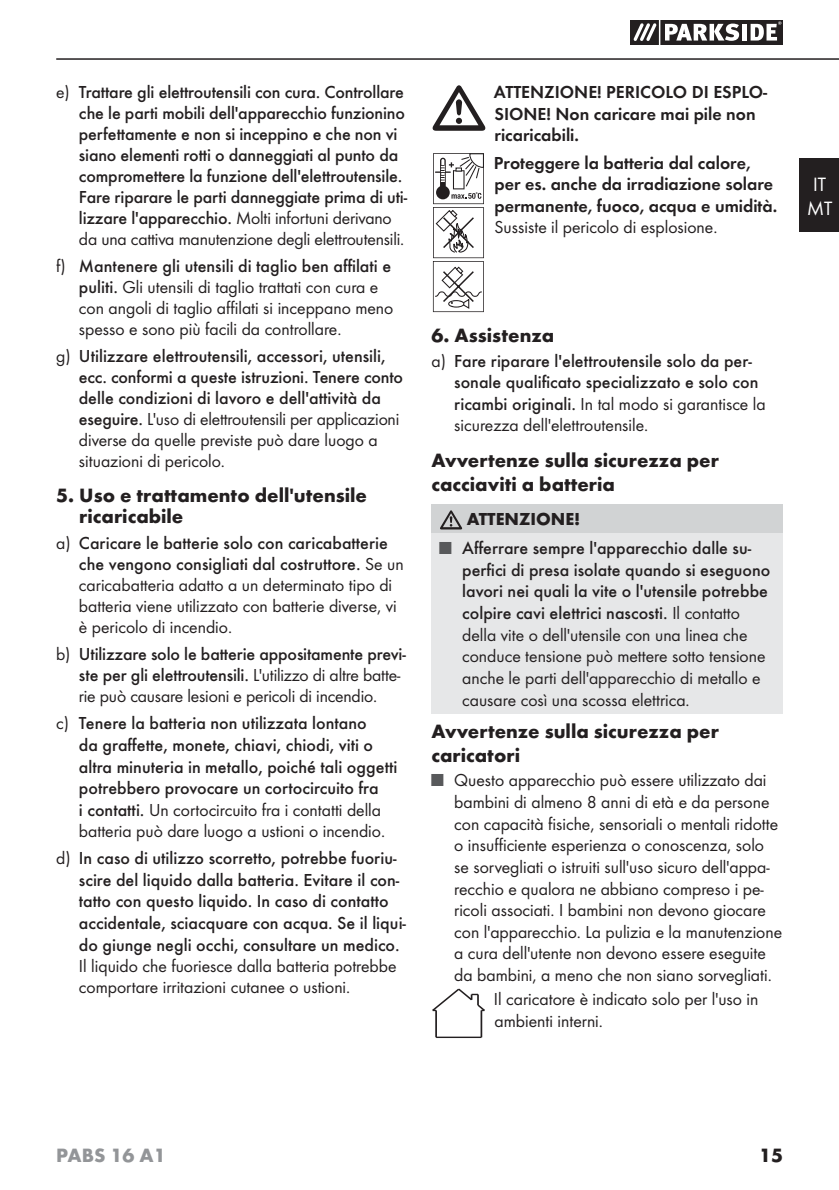
<style>
.page{position:relative;width:839px;height:1190px;background:#fff}
.page>*{position:absolute;margin:0;border:0;box-sizing:border-box;transform-origin:0 0}
.t1{font:700 20px/24px "Futura";color:#231f20}
.t2{font:700 20px "Futura";color:#939598}
.t3{font:20px/24px "Futura Boo";color:#fff;text-align:center}
.t4{font:18px/21.6px "Futura Boo";color:#231f20}
.t5{font:500 18px/21.6px "Futura";color:#231f20}
.t6{font:18px/21.6px "Futura Dem";color:#231f20}
.t7{font:700 18px "Futura";color:#231f20}
.s1{font-family:"Futura Boo";font-weight:400}
.s2{font-family:"Futura";font-weight:500}
.s3{font-family:"Futura Boo";font-weight:400;color:#58595b}
.s4{color:#58595b}
</style>
<div class="page">
<hr style="left:56px;top:58px;width:782px;height:2px;background:#231f20">
<div style="left:799px;top:158px;width:39px;height:74px;background:#231f20"></div>
<svg style="left:630px;top:20px;width:152px;height:25px"></svg>
<hr style="left:658px;top:20px;width:2px;height:25px;background:#fff">
<div style="left:431px;top:504px;width:351px;height:29px;background:#d1d3d4"></div>
<div style="left:431px;top:533px;width:351px;height:180px;background:#e6e7e8"></div>
<svg style="left:440px;top:510px;width:22px;height:19px"></svg>
<svg style="left:432px;top:85px;width:53px;height:46px"></svg>
<svg style="left:432px;top:153px;width:51px;height:159px"></svg>
<hr style="left:436px;top:1036px;width:45px;height:2px;background:#231f20">
<svg style="left:432px;top:988px;width:53px;height:49px"></svg>
<p class="t5" style="left:79px;top:83px;width:329px;line-height:21px;text-indent:-23px"><span class="s1">e)</span> Trattare gli elettroutensili con cura. Controllare che le parti mobili dell'apparecchio funzionino perfettamente e non si inceppino e che non vi siano elementi rotti o danneggiati al punto da compromettere la funzione dell'elettroutensile.<br>Fare riparare le parti danneggiate prima di uti-</p>
<p class="t4" style="left:79px;top:209px;width:326px;line-height:21px"><span class="s2">lizzare l'apparecchio.</span> Molti infortuni derivano da una cattiva manutenzione degli elettroutensili.</p>
<p class="t5" style="left:56px;top:256px;width:336px"><span class="s1">f)</span> Mantenere gli utensili di taglio ben affilati e</p>
<p class="t4" style="left:79px;top:277px;width:316px;line-height:21px"><span class="s2">puliti.</span> Gli utensili di taglio trattati con cura e con angoli di taglio affilati si inceppano meno spesso e sono più facili da controllare.</p>
<p class="t5" style="left:79px;top:346px;width:325px;line-height:21px;text-indent:-23px"><span class="s1">g)</span> Utilizzare elettroutensili, accessori, utensili, ecc. conformi a queste istruzioni. Tenere conto delle condizioni di lavoro e dell'attività da</p>
<p class="t4" style="left:79px;top:409px;width:322px;line-height:21px"><span class="s2">eseguire.</span> L'uso di elettroutensili per applicazioni diverse da quelle previste può dare luogo a situazioni di pericolo.</p>
<p class="t1" style="left:79px;top:486px;width:289px;line-height:21px;text-indent:-23px">5. Uso e trattamento dell'utensile ricaricabile</p>
<p class="t5" style="left:79px;top:534px;width:326px;line-height:21px;text-indent:-23px"><span class="s1">a)</span> Caricare le batterie solo con caricabatterie che vengono consigliati dal costruttore. <span class="s1">Se un</span></p>
<p class="t4" style="left:79px;top:576px;width:319px;line-height:21px">caricabatteria adatto a un determinato tipo di batteria viene utilizzato con batterie diverse, vi è pericolo di incendio.</p>
<p class="t5" style="left:79px;top:644px;width:328px;line-height:21px;text-indent:-23px"><span class="s1">b)</span> Utilizzare solo le batterie appositamente previ&shy;ste per gli elettroutensili. <span class="s1">L'utilizzo di altre batte-</span></p>
<p class="t4" style="left:79px;top:686px;width:299px">rie può causare lesioni e pericoli di incendio.</p>
<p class="t5" style="left:79px;top:713px;width:320px;text-indent:-23px"><span class="s1">c)</span> Tenere la batteria non utilizzata lontano<br>da graffette, monete, chiavi, chiodi, viti o altra minuteria in metallo, poiché tali oggetti potrebbero provocare un cortocircuito fra</p>
<p class="t4" style="left:79px;top:800px;width:307px;line-height:21px"><span class="s2">i contatti.</span> Un cortocircuito fra i contatti della batteria può dare luogo a ustioni o incendio.</p>
<p class="t5" style="left:79px;top:848px;width:328px;text-indent:-23px"><span class="s1">d)</span> In caso di utilizzo scorretto, potrebbe fuoriu&shy;scire del liquido dalla batteria. Evitare il con&shy;tatto con questo liquido. In caso di contatto accidentale, sciacquare con acqua. Se il liqui&shy;do giunge negli occhi, consultare un medico.</p>
<p class="t4" style="left:79px;top:955px;width:319px">Il liquido che fuoriesce dalla batteria potrebbe comportare irritazioni cutanee o ustioni.</p>
<p class="t6" style="left:493px;top:82px;width:274px">ATTENZIONE! PERICOLO DI ESPLO-<br>SIONE! Non caricare mai pile non ricaricabili.</p>
<p class="t6" style="left:493px;top:153px;width:284px">Proteggere la batteria dal calore, per es. anche da irradiazione solare permanente, fuoco, acqua e umidità.</p>
<p class="t4" style="left:494px;top:217px;width:224px">Sussiste il pericolo di esplosione.</p>
<p class="t1" style="left:431px;top:325px;width:124px">6. Assistenza</p>
<p class="t5" style="left:454px;top:351px;width:305px;text-indent:-23px"><span class="s1">a)</span> Fare riparare l'elettroutensile solo da per&shy;sonale qualificato specializzato e solo con</p>
<p class="t4" style="left:454px;top:394px;width:313px"><span class="s2">ricambi originali.</span> In tal modo si garantisce la sicurezza dell'elettroutensile.</p>
<p class="t1" style="left:431px;top:450px;width:289px">Avvertenze sulla sicurezza per cacciaviti a batteria</p>
<p class="t7" style="left:466px;top:512px;width:115px">ATTENZIONE!</p>
<p class="t5" style="left:462px;top:538px;width:309px;text-indent:-23px"><span class="s3">■</span> Afferrare sempre l'apparecchio dalle su&shy;perfici di presa isolate quando si eseguono lavori nei quali la vite o l'utensile potrebbe colpire cavi elettrici nascosti. <span class="s1">Il contatto</span></p>
<p class="t4" style="left:462px;top:625px;width:304px">della vite o dell'utensile con una linea che conduce tensione può mettere sotto tensione anche le parti dell'apparecchio di metallo e causare così una scossa elettrica.</p>
<p class="t1" style="left:431px;top:721px;width:289px">Avvertenze sulla sicurezza per caricatori</p>
<p class="t4" style="left:454px;top:770px;width:329px;text-indent:-23px"><span class="s4">■</span> Questo apparecchio può essere utilizzato dai bambini di almeno 8 anni di età e da persone con capacità fisiche, sensoriali o mentali ridotte o insufficiente esperienza o conoscenza, solo se sorvegliati o istruiti sull'uso sicuro dell'appa&shy;recchio e qualora ne abbiano compreso i pe&shy;ricoli associati. I bambini non devono giocare con l'apparecchio. La pulizia e la manutenzione a cura dell'utente non devono essere eseguite da bambini, a meno che non siano sorvegliati.</p>
<p class="t4" style="left:493px;top:989px;width:266px">Il caricatore è indicato solo per l'uso in ambienti interni.</p>
<p class="t3" style="left:806px;top:173px;width:27px">IT<br>MT</p>
<p class="t2" style="left:56px;top:1147px;width:111px">PABS 16 A1</p>
<p class="t1" style="left:758px;top:1145px;width:25px">15</p>
</div>
